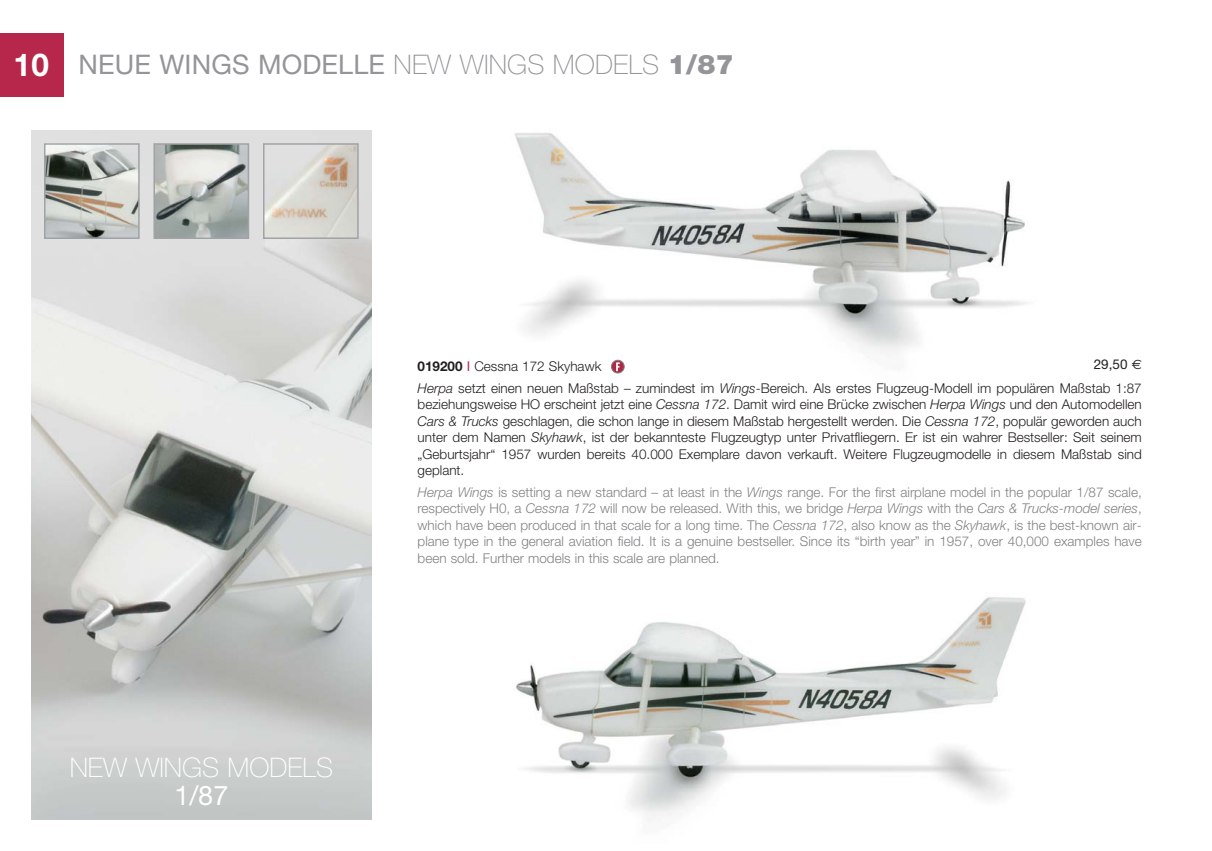
<style>
.page{position:relative;width:1212px;height:851px;background:#fff}
.page>*{position:absolute;margin:0;border:0;box-sizing:border-box;transform-origin:0 0}
.t1{font:27px "Helvetica Neue";letter-spacing:.005em;color:#939598}
.t2{font:100 27px "Helvetica Neue";color:#fff}
.t3{font:27px "Helvetica Neue";color:#fff}
.t4{font:300 13.5px/16.5px "Helvetica Neue";color:#231f20}
.t5{font:300 13.5px/16.5px "Helvetica Neue";color:#808284;text-align:justify}
.t6{font:13.5px "Helvetica Neue";color:#231f20}
.s1{font-weight:700;font-size:31.5px;color:#fff}
.s2{font-weight:100}
.s3{font-weight:900}
.s4{font-family:"Euro Sans"}
.s5{font-weight:700}
.s6{font-weight:400;color:#b7274c}
.s7{font-style:italic}
</style>
<div class="page">
<img style="left:516px;top:597px;width:510px;height:224px">
<div style="left:0;top:33px;width:63px;height:63px;background:#b7274c"></div>
<img style="left:31px;top:130px;width:340px;height:689px">
<img style="left:47px;top:146px;width:90px;height:90px">
<div style="left:44px;top:143px;width:96px;height:96px;border:2px solid #a0a2a6"></div>
<img style="left:266px;top:146px;width:90px;height:90px">
<div style="left:263px;top:143px;width:96px;height:96px;border:2px solid #a0a2a6"></div>
<img style="left:156px;top:146px;width:90px;height:90px">
<div style="left:153px;top:143px;width:96px;height:96px;border:2px solid #a0a2a6"></div>
<img style="left:514px;top:133px;width:514px;height:241px">
<div style="left:611px;top:360px;width:13px;height:13px;background:#af2942;border-radius:50%"></div>
<div style="left:611px;top:360px;width:13px;height:13px;border:1px solid #808284;border-radius:50%"></div>
<svg style="left:616px;top:362px;width:4px;height:9px"></svg>
<h1 class="t1" style="left:14px;top:54px;width:722px"><span class="s1">10</span> NEUE WINGS MODELLE <span class="s2">NEW WINGS MODELS</span> <span class="s3">1/87</span></h1>
<h1 class="t2" style="left:70px;top:757px;width:265px">NEW WINGS MODELS</h1>
<h1 class="t3" style="left:174px;top:785px;width:56px">1/87</h1>
<p class="t6" style="left:1094px;top:359px;width:50px">29,50 <span class="s4">€</span></p>
<p class="t4" style="left:418px;top:356px;width:726px;line-height:21.6px"><span class="s5">019200</span> <span class="s6">I</span> Cessna 172 Skyhawk<br><span class="s7">Herpa</span> setzt einen neuen Maßstab – zumindest im <span class="s7">Wings</span>-Bereich. Als erstes Flugzeug-Modell im populären Maßstab 1:87</p>
<p class="t4" style="left:418px;top:397px;width:726px;text-align:justify">beziehungsweise HO erscheint jetzt eine <span class="s7">Cessna 172</span>. Damit wird eine Brücke zwischen <span class="s7">Herpa Wings</span> und den Automodellen <span class="s7">Cars &amp; Trucks</span> geschlagen, die schon lange in diesem Maßstab hergestellt werden. Die <span class="s7">Cessna 172</span>, populär geworden auch unter dem Namen <span class="s7">Skyhawk</span>, ist der bekannteste Flugzeugtyp unter Privatfliegern. Er ist ein wahrer Bestseller: Seit seinem „Geburtsjahr“ 1957 wurden bereits 40.000 Exemplare davon verkauft. Weitere Flugzeugmodelle in diesem Maßstab sind geplant.</p>
<p class="t5" style="left:418px;top:485px;width:726px"><span class="s7">Herpa Wings</span> is setting a new standard – at least in the <span class="s7">Wings</span> range. For the first airplane model in the popular 1/87 scale, respectively H0, a <span class="s7">Cessna 172</span> will now be released. With this, we bridge <span class="s7">Herpa Wings</span> with the <span class="s7">Cars &amp; Trucks-model series</span>, which have been produced in that scale for a long time. The <span class="s7">Cessna 172</span>, also know as the <span class="s7">Skyhawk</span>, is the best-known air&shy;plane type in the general aviation field. It is a genuine bestseller. Since its “birth year” in 1957, over 40,000 examples have been sold. Further models in this scale are planned.</p>
</div>
